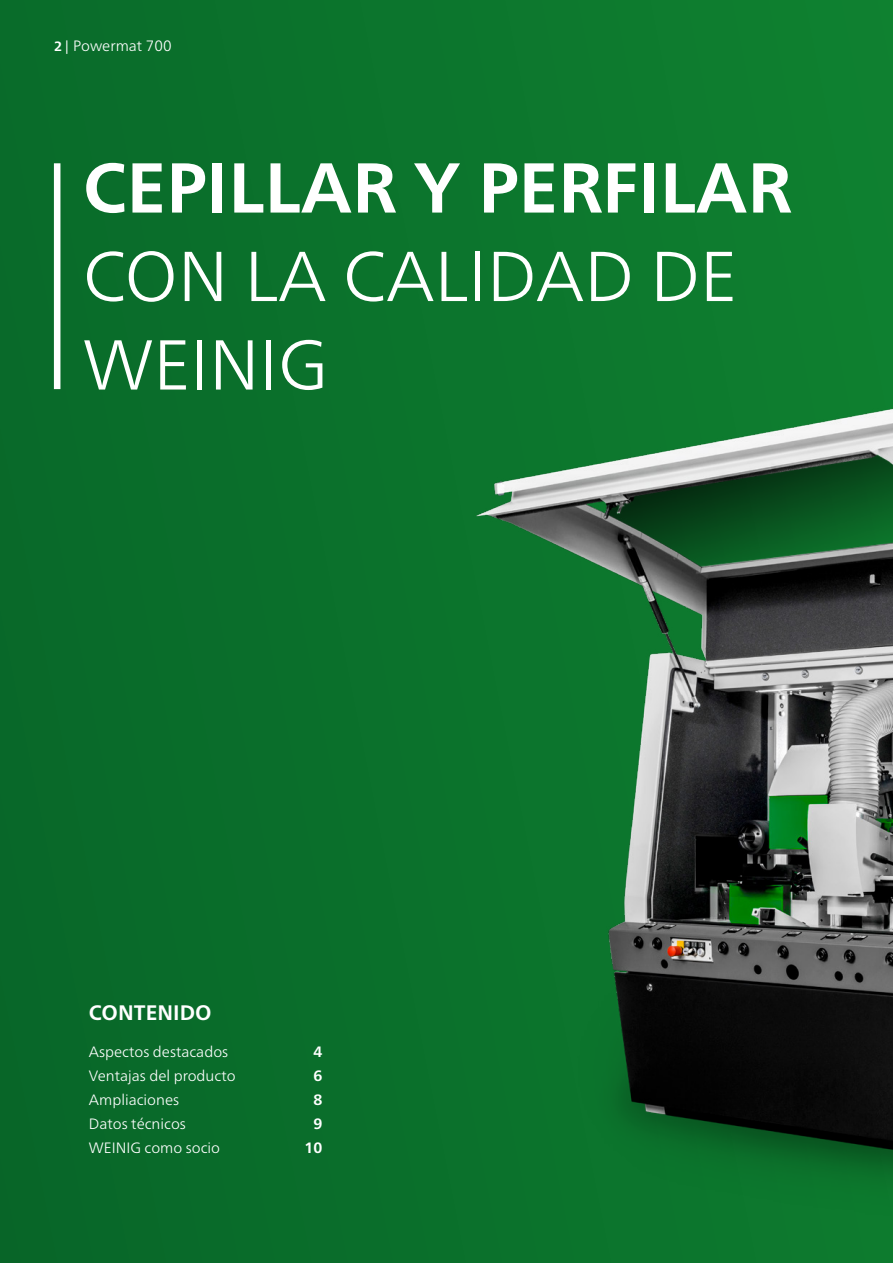
<style>
.page{position:relative;width:893px;height:1263px;background:#fff}
.page>*{position:absolute;margin:0;border:0;box-sizing:border-box;transform-origin:0 0}
.t1{font:300 70.5px/88.5px "Frutiger Neue LT Pro";color:#fff}
.t2{font:700 70.5px "Frutiger Neue LT Pro";color:#fff}
.t3{font:700 21px "Frutiger Neue LT Pro";color:#fff}
.t4{font:300 15px "Frutiger Neue LT Pro";color:#fff}
.t5{font:700 15px "Frutiger Neue LT Pro";color:#fff}
.s1{font-weight:700;font-size:13.5px}
.s2{font-weight:400;font-size:13.5px}
</style>
<div class="page">
<div style="left:0;top:0;width:893px;height:1263px;background:linear-gradient(to right,#086829,#0f8130)"></div>
<img style="left:381px;top:338px;width:512px;height:925px">
<div style="left:54px;top:163px;width:6px;height:226px;background:#fff"></div>
<p class="t4" style="left:54px;top:37px;width:119px"><span class="s1">2</span> <span class="s2">|</span> Powermat 700</p>
<h1 class="t2" style="left:83px;top:146px;width:710px">CEPILLAR Y PERFILAR</h1>
<h1 class="t1" style="left:83px;top:232px;width:655px">CON LA CALIDAD DE<br>WEINIG</h1>
<h2 class="t3" style="left:89px;top:1000px;width:124px">CONTENIDO</h2>
<p class="t4" style="left:89px;top:1042px;width:141px">Aspectos destacados</p>
<p class="t5" style="left:313px;top:1042px;width:10px">4</p>
<p class="t4" style="left:89px;top:1066px;width:148px">Ventajas del producto</p>
<p class="t5" style="left:313px;top:1066px;width:10px">6</p>
<p class="t4" style="left:89px;top:1090px;width:92px">Ampliaciones</p>
<p class="t5" style="left:313px;top:1090px;width:10px">8</p>
<p class="t4" style="left:89px;top:1114px;width:99px">Datos técnicos</p>
<p class="t5" style="left:313px;top:1114px;width:10px">9</p>
<p class="t4" style="left:89px;top:1138px;width:133px">WEINIG como socio</p>
<p class="t5" style="left:304px;top:1138px;width:19px">10</p>
</div>
